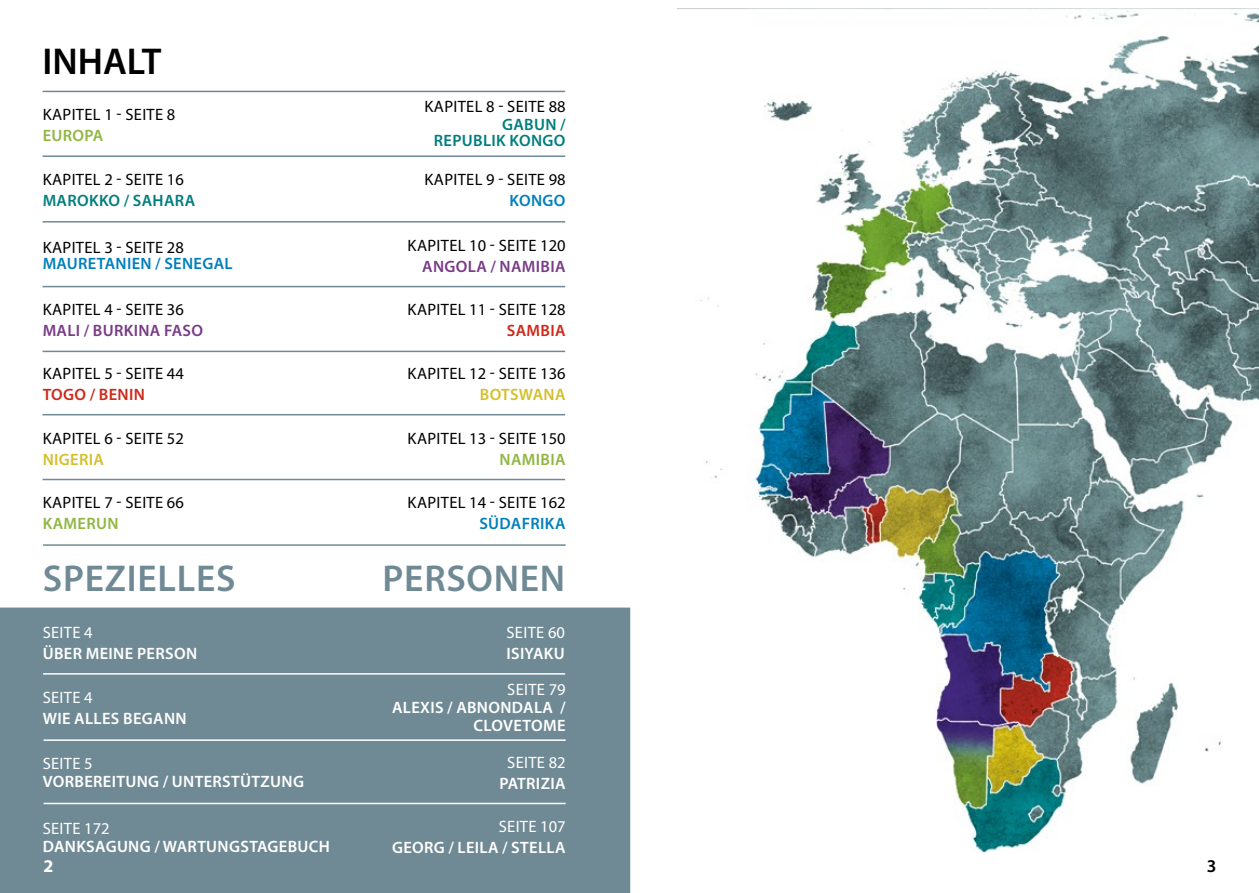
<style>
.page{position:relative;width:1259px;height:893px;background:#fff}
.page>*{position:absolute;margin:0;border:0;box-sizing:border-box;transform-origin:0 0}
.t1{font:600 37.5px "Myriad Pro";letter-spacing:.02em;color:#708a95}
.t2{font:600 37.5px "Myriad Pro";color:#000}
.t3{font:600 18px "Myriad Pro";color:#000}
.t4{font:700 18px "Myriad Pro";color:#fff}
.t5{font:16.5px "Myriad Pro";letter-spacing:.02em;color:#000}
.t6{font:600 16.5px/18px "Myriad Pro";letter-spacing:.02em;color:#fff;text-align:right}
.t7{font:16.5px "Myriad Pro";letter-spacing:.02em;color:#fff}
.t8{font:600 16.5px/16.4px "Myriad Pro";letter-spacing:.02em;color:#007e7d;text-align:right}
.t9{font:600 16.5px "Myriad Pro";letter-spacing:.02em;color:#007fbd}
.t10{font:600 16.5px "Myriad Pro";letter-spacing:.02em;color:#793b86}
.t11{font:600 16.5px "Myriad Pro";letter-spacing:.02em;color:#91b642}
.t12{font:600 16.5px "Myriad Pro";letter-spacing:.02em;color:#ce2919}
.t13{font:600 16.5px "Myriad Pro";letter-spacing:.02em;color:#d4bf2c}
</style>
<div class="page">
<img style="left:700px;top:9px;width:559px;height:844px">
<hr style="left:43px;top:91px;width:522px;height:1px;background:#708a95">
<hr style="left:43px;top:221px;width:522px;height:2px;background:#708a95">
<hr style="left:43px;top:155px;width:522px;height:2px;background:#708a95">
<hr style="left:43px;top:351px;width:522px;height:1px;background:#708a95">
<hr style="left:43px;top:286px;width:522px;height:1px;background:#708a95">
<hr style="left:43px;top:414px;width:522px;height:1px;background:#708a95">
<hr style="left:43px;top:544px;width:523px;height:2px;background:#708a95">
<hr style="left:43px;top:479px;width:522px;height:1px;background:#708a95">
<div style="left:0;top:608px;width:630px;height:285px;background:#708a95"></div>
<div style="left:314px;top:609px;width:295px;height:66px;border:2px solid #708a95"></div>
<hr style="left:43px;top:673px;width:522px;height:2px;background:#fff">
<hr style="left:44px;top:739px;width:522px;height:2px;background:#fff">
<hr style="left:44px;top:803px;width:522px;height:1px;background:#fff">
<h1 class="t2" style="left:43px;top:37px;width:120px">INHALT</h1>
<p class="t5" style="left:43px;top:105px;width:134px">KAPITEL 1 - SEITE 8</p>
<p class="t11" style="left:43px;top:125px;width:62px">EUROPA</p>
<p class="t5" style="left:424px;top:96px;width:143px">KAPITEL 8 - SEITE 88</p>
<p class="t8" style="left:434px;top:116px;width:133px">GABUN /<br>REPUBLIK KONGO</p>
<p class="t5" style="left:43px;top:169px;width:143px">KAPITEL 2 - SEITE 16</p>
<p class="t8" style="left:43px;top:192px;width:154px">MAROKKO / SAHARA</p>
<p class="t5" style="left:424px;top:169px;width:143px">KAPITEL 9 - SEITE 98</p>
<p class="t9" style="left:509px;top:190px;width:57px">KONGO</p>
<p class="t5" style="left:43px;top:237px;width:143px">KAPITEL 3 - SEITE 28</p>
<p class="t9" style="left:43px;top:253px;width:191px">MAURETANIEN / SENEGAL</p>
<p class="t5" style="left:407px;top:235px;width:160px">KAPITEL 10 - SEITE 120</p>
<p class="t10" style="left:422px;top:256px;width:145px">ANGOLA / NAMIBIA</p>
<p class="t5" style="left:43px;top:300px;width:143px">KAPITEL 4 - SEITE 36</p>
<p class="t10" style="left:43px;top:320px;width:162px">MALI / BURKINA FASO</p>
<p class="t5" style="left:407px;top:300px;width:160px">KAPITEL 11 - SEITE 128</p>
<p class="t12" style="left:507px;top:320px;width:60px">SAMBIA</p>
<p class="t5" style="left:43px;top:363px;width:143px">KAPITEL 5 - SEITE 44</p>
<p class="t12" style="left:43px;top:384px;width:104px">TOGO / BENIN</p>
<p class="t5" style="left:407px;top:363px;width:160px">KAPITEL 12 - SEITE 136</p>
<p class="t13" style="left:480px;top:384px;width:87px">BOTSWANA</p>
<p class="t5" style="left:43px;top:428px;width:143px">KAPITEL 6 - SEITE 52</p>
<p class="t13" style="left:43px;top:449px;width:63px">NIGERIA</p>
<p class="t5" style="left:407px;top:428px;width:160px">KAPITEL 13 - SEITE 150</p>
<p class="t11" style="left:499px;top:449px;width:67px">NAMIBIA</p>
<p class="t5" style="left:43px;top:493px;width:143px">KAPITEL 7 - SEITE 66</p>
<p class="t11" style="left:43px;top:513px;width:77px">KAMERUN</p>
<p class="t5" style="left:407px;top:493px;width:160px">KAPITEL 14 - SEITE 162</p>
<p class="t9" style="left:479px;top:513px;width:88px">SÜDAFRIKA</p>
<h1 class="t1" style="left:43px;top:555px;width:194px">SPEZIELLES</h1>
<h1 class="t1" style="left:382px;top:555px;width:184px">PERSONEN</h1>
<p class="t7" style="left:43px;top:622px;width:51px">SEITE 4</p>
<p class="t6" style="left:43px;top:644px;width:156px">ÜBER MEINE PERSON</p>
<p class="t7" style="left:43px;top:687px;width:51px">SEITE 4</p>
<p class="t6" style="left:43px;top:709px;width:145px">WIE ALLES BEGANN</p>
<p class="t7" style="left:43px;top:753px;width:51px">SEITE 5</p>
<p class="t6" style="left:43px;top:772px;width:263px">VORBEREITUNG / UNTERSTÜTZUNG</p>
<p class="t7" style="left:506px;top:622px;width:60px">SEITE 60</p>
<p class="t6" style="left:506px;top:644px;width:60px">ISIYAKU</p>
<p class="t7" style="left:507px;top:679px;width:60px">SEITE 79</p>
<p class="t6" style="left:392px;top:698px;width:175px">ALEXIS / ABNONDALA /<br>CLOVETOME</p>
<p class="t7" style="left:507px;top:752px;width:60px">SEITE 82</p>
<p class="t6" style="left:499px;top:774px;width:68px">PATRIZIA</p>
<p class="t7" style="left:499px;top:817px;width:68px">SEITE 107</p>
<p class="t6" style="left:392px;top:838px;width:175px">GEORG / LEILA / STELLA</p>
<p class="t7" style="left:43px;top:818px;width:68px">SEITE 172</p>
<p class="t6" style="left:43px;top:837px;width:289px">DANKSAGUNG / WARTUNGSTAGEBUCH</p>
<p class="t4" style="left:44px;top:854px;width:11px">2</p>
<p class="t3" style="left:1206px;top:854px;width:11px">3</p>
</div>
